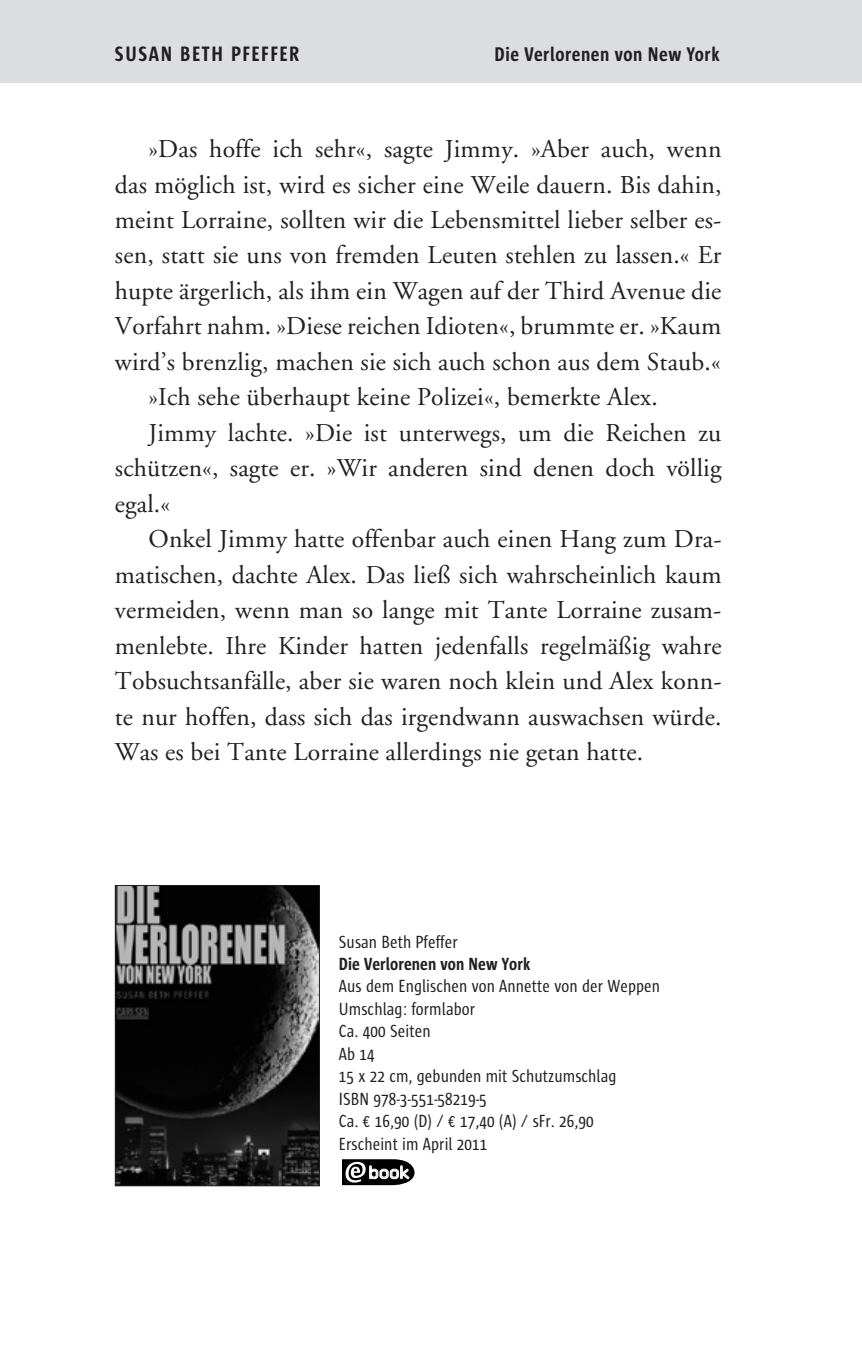
<style>
.page{position:relative;width:862px;height:1372px;background:#fff}
.page>*{position:absolute;margin:0;border:0;box-sizing:border-box;transform-origin:0 0}
.t1{font:25.65px "Adobe Garamond";letter-spacing:.005em;color:#231f20}
.t2{font:700 21.38px "Sun Cd";letter-spacing:.075em;color:#231f20}
.t3{font:700 20.25px "Sun Cd";letter-spacing:.025em;color:#231f20}
.t4{font:18px/22.5px "Sun Cd";letter-spacing:.005em;color:#231f20}
.t5{font:700 18px "Sun Cd";letter-spacing:.005em;color:#231f20}
.t6{font:17.55px "OCRA Std";color:#fff}
</style>
<div class="page">
<div style="left:0;top:0;width:861px;height:83px;background:#dcdddf"></div>
<svg style="left:342px;top:1159px;width:72px;height:26px;background:#484848"></svg>
<img style="left:117px;top:887px;width:200px;height:297px">
<div style="left:115px;top:885px;width:204px;height:301px;border:1px solid #231f20"></div>
<p class="t2" style="left:115px;top:43px;width:186px">susan beth pfeffer</p>
<p class="t3" style="left:494px;top:44px;width:226px">Die Verlorenen von New York</p>
<p class="t1" style="left:148px;top:135px;width:574px">»Das hoffe ich sehr«, sagte Jimmy. »Aber auch, wenn</p>
<p class="t1" style="left:115px;top:171px;width:607px">das möglich ist, wird es sicher eine Weile dauern. Bis dahin,</p>
<p class="t1" style="left:115px;top:206px;width:607px">meint Lorraine, sollten wir die Lebensmittel lieber selber es-</p>
<p class="t1" style="left:115px;top:241px;width:607px">sen, statt sie uns von fremden Leuten stehlen zu lassen.« Er</p>
<p class="t1" style="left:115px;top:277px;width:607px">hupte ärgerlich, als ihm ein Wagen auf der Third Avenue die</p>
<p class="t1" style="left:115px;top:312px;width:607px">Vorfahrt nahm. »Diese reichen Idioten«, brummte er. »Kaum</p>
<p class="t1" style="left:115px;top:348px;width:607px">wird’s brenzlig, machen sie sich auch schon aus dem Staub.«</p>
<p class="t1" style="left:148px;top:383px;width:510px">»Ich sehe überhaupt keine Polizei«, bemerkte Alex.</p>
<p class="t1" style="left:148px;top:419px;width:574px">Jimmy lachte. »Die ist unterwegs, um die Reichen zu</p>
<p class="t1" style="left:115px;top:454px;width:607px">schützen«, sagte er. »Wir anderen sind denen doch völlig</p>
<p class="t1" style="left:115px;top:490px;width:57px">egal.«</p>
<p class="t1" style="left:148px;top:525px;width:574px">Onkel Jimmy hatte offenbar auch einen Hang zum Dra-</p>
<p class="t1" style="left:115px;top:561px;width:607px">matischen, dachte Alex. Das ließ sich wahrscheinlich kaum</p>
<p class="t1" style="left:115px;top:596px;width:607px">vermeiden, wenn man so lange mit Tante Lorraine zusam-</p>
<p class="t1" style="left:115px;top:631px;width:607px">menlebte. Ihre Kinder hatten jedenfalls regelmäßig wahre</p>
<p class="t1" style="left:115px;top:667px;width:607px">Tobsuchtsanfälle, aber sie waren noch klein und Alex konn-</p>
<p class="t1" style="left:115px;top:702px;width:607px">te nur hoffen, dass sich das irgendwann auswachsen würde.</p>
<p class="t1" style="left:115px;top:738px;width:529px">Was es bei Tante Lorraine allerdings nie getan hatte.</p>
<p class="t4" style="left:339px;top:931px;width:120px">Susan Beth Pfeffer</p>
<p class="t5" style="left:339px;top:954px;width:193px">Die Verlorenen von New York</p>
<p class="t4" style="left:339px;top:975px;width:322px">Aus dem Englischen von Annette von der Weppen<br>Umschlag: formlabor<br>Ca. 400 Seiten<br>Ab 14<br>15 x 22 cm, gebunden mit Schutzumschlag<br>ISBN 978-3-551-58219-5<br>Ca. € 16,90 (D) / € 17,40 (A) / sFr. 26,90<br>Erscheint im April 2011</p>
<p class="t6" style="left:367px;top:1164px;width:45px">book</p>
</div>
